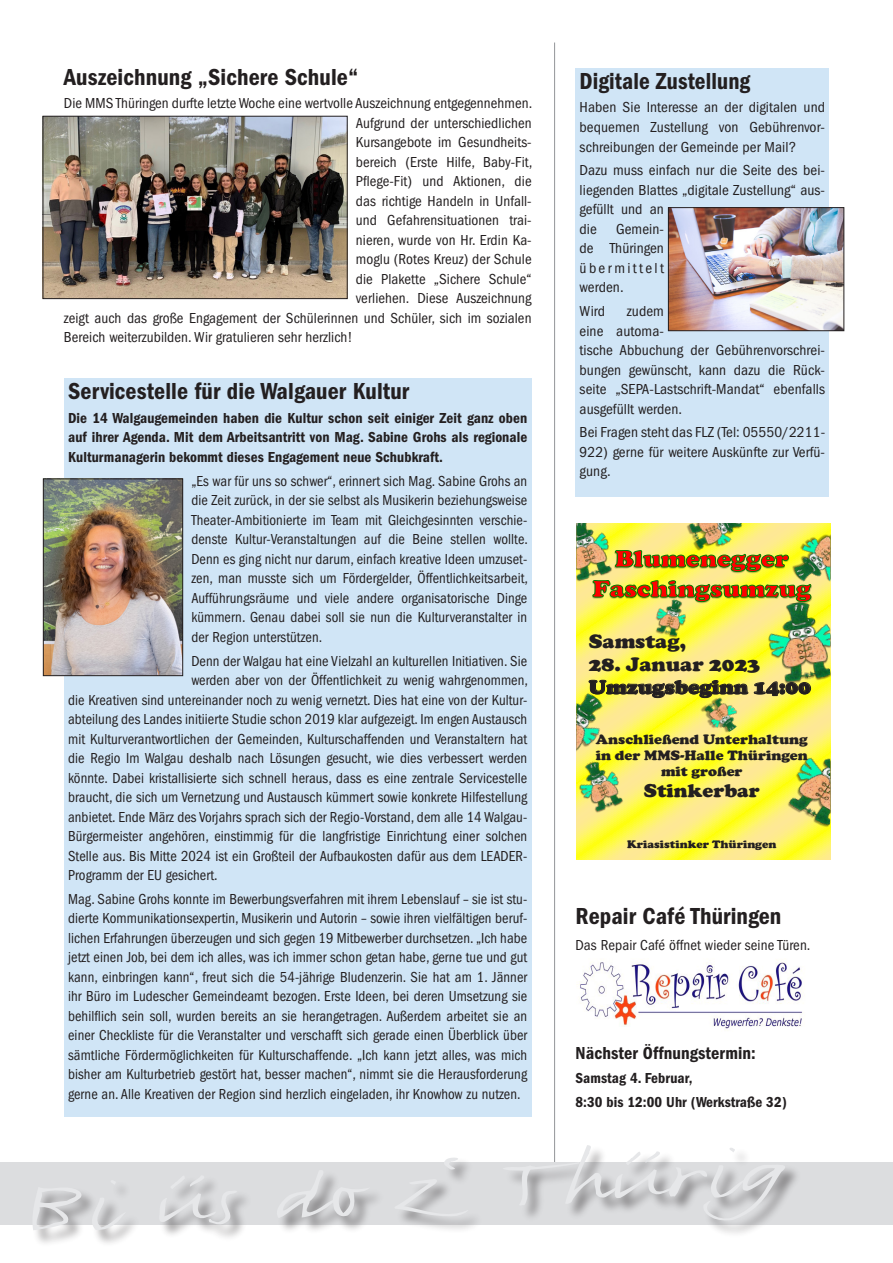
<style>
.page{position:relative;width:893px;height:1263px;background:#fff}
.page>*{position:absolute;margin:0;border:0;box-sizing:border-box;transform-origin:0 0}
.t1{font:78.45px "FF Justlefthand";color:#e6e7e9;scale:1.68 1}
.Titel_16pt{font:24px "ITC Franklin Gothic Std Dm Cd";letter-spacing:.005em;color:#231f20}
.t2{font:900 19.95px/22.8px "Cooper";color:#231f20;scale:1.07 1}
.t3{font:900 19.2px "Cooper";color:#231f20;scale:1.07 1}
.Titel_12pt{font:18px "ITC Franklin Gothic Std Dm Cd";letter-spacing:.005em;color:#231f20}
.Titel_16pt-2{font:condensed 15px/19.5px "ITC Franklin Gothic Std";letter-spacing:.005em;color:#231f20;text-align:justify}
.Titel_16pt-3{font:15px/19.5px "ITC Franklin Gothic Std Dm Cd";letter-spacing:.005em;color:#231f20;text-align:justify}
.Titel_12pt-2{font:condensed 15px "ITC Franklin Gothic Std";letter-spacing:.005em;color:#231f20}
.Fließtext{font:15px "ITC Franklin Gothic Std Dm Cd";letter-spacing:.005em;color:#231f20}
.Titel_12pt-3{font:15px "ITC Franklin Gothic Std Dm Cd";letter-spacing:.005em;color:#231f20}
.t4{font:900 13.95px/16px "Cooper";color:#231f20;text-align:center;scale:1.07 1}
.t5{font:900 11.1px "Cooper";color:#231f20;scale:1.07 1}
</style>
<div class="page">
<hr style="left:554px;top:43px;width:1px;height:1157px;background:#939598">
<div style="left:0;top:1162px;width:893px;height:63px;background:#dcdddf"></div>
<div style="left:31px;top:1145px;width:772px;height:103px;background:#231f20;opacity:.5"></div>
<img style="left:577px;top:960px;width:225px;height:70px">
<svg style="left:576px;top:523px;width:254px;height:336px;background:#fef360"></svg>
<img style="left:576px;top:523px;width:46px;height:66px">
<img style="left:576px;top:523px;width:45px;height:61px">
<img style="left:780px;top:523px;width:50px;height:72px">
<img style="left:754px;top:595px;width:76px;height:95px">
<img style="left:757px;top:596px;width:73px;height:92px">
<img style="left:576px;top:754px;width:55px;height:65px">
<img style="left:576px;top:755px;width:55px;height:62px">
<img style="left:646px;top:610px;width:47px;height:32px">
<img style="left:649px;top:610px;width:43px;height:29px">
<img style="left:576px;top:675px;width:45px;height:99px">
<img style="left:576px;top:682px;width:45px;height:85px">
<img style="left:769px;top:728px;width:61px;height:110px">
<img style="left:772px;top:729px;width:58px;height:103px">
<img style="left:695px;top:720px;width:52px;height:21px">
<img style="left:698px;top:720px;width:48px;height:18px">
<img style="left:679px;top:523px;width:6px;height:27px">
<img style="left:685px;top:523px;width:64px;height:27px">
<img style="left:588px;top:680px;width:160px;height:40px">
<svg style="left:754px;top:681px;width:57px;height:15px"></svg>
<img style="left:592px;top:550px;width:219px;height:60px">
<img style="left:45px;top:118px;width:300px;height:179px">
<div style="left:43px;top:116px;width:304px;height:183px;border:1px solid #231f20"></div>
<div style="left:64px;top:378px;width:467px;height:739px;background:#d0e5f6"></div>
<img style="left:45px;top:481px;width:136px;height:193px">
<div style="left:43px;top:479px;width:140px;height:197px;border:1px solid #231f20"></div>
<div style="left:575px;top:68px;width:254px;height:429px;background:#d0e5f6"></div>
<img style="left:670px;top:209px;width:172px;height:120px">
<div style="left:668px;top:207px;width:176px;height:124px;border:1px solid #231f20"></div>
<p class="Titel_16pt" style="left:64px;top:63px;width:296px">Auszeichnung „Sichere Schule“</p>
<p class="Titel_16pt-2" style="left:64px;top:94px;width:470px">Die MMS Thüringen durfte letzte Woche eine wertvolle Auszeichnung entgegennehmen.</p>
<p class="Titel_16pt-2" style="left:356px;top:113px;width:177px">Aufgrund der unterschiedlichen</p>
<p class="Titel_16pt-2" style="left:356px;top:133px;width:177px">Kursangebote im Gesundheits-</p>
<p class="Titel_16pt-2" style="left:356px;top:152px;width:178px">bereich (Erste Hilfe, Baby-Fit,</p>
<p class="Titel_16pt-2" style="left:356px;top:172px;width:177px">Pflege-Fit) und Aktionen, die</p>
<p class="Titel_16pt-2" style="left:356px;top:191px;width:177px">das richtige Handeln in Unfall-</p>
<p class="Titel_16pt-2" style="left:356px;top:211px;width:177px">und Gefahrensituationen trai-</p>
<p class="Titel_16pt-2" style="left:356px;top:230px;width:177px">nieren, wurde von Hr. Erdin Ka-</p>
<p class="Titel_16pt-2" style="left:356px;top:250px;width:177px">moglu (Rotes Kreuz) der Schule</p>
<p class="Titel_16pt-2" style="left:356px;top:269px;width:177px">die Plakette „Sichere Schule“</p>
<p class="Titel_16pt-2" style="left:356px;top:289px;width:177px">verliehen. Diese Auszeichnung</p>
<p class="Titel_16pt-2" style="left:64px;top:308px;width:469px">zeigt auch das große Engagement der Schülerinnen und Schüler, sich im sozialen</p>
<p class="Titel_16pt-2" style="left:64px;top:328px;width:290px">Bereich weiterzubilden. Wir gratulieren sehr herzlich!</p>
<p class="Titel_16pt" style="left:68px;top:377px;width:343px">Servicestelle für die Walgauer Kultur</p>
<p class="Titel_16pt-3" style="left:68px;top:408px;width:461px">Die 14 Walgaugemeinden haben die Kultur schon seit einiger Zeit ganz oben auf ihrer Agenda. Mit dem Arbeitsantritt von Mag. Sabine Grohs als regionale Kulturmanagerin bekommt dieses Engagement neue Schubkraft.</p>
<p class="Titel_16pt-2" style="left:191px;top:471px;width:338px">„Es war für uns so schwer“, erinnert sich Mag. Sabine Grohs an die Zeit zurück, in der sie selbst als Musikerin beziehungsweise Theater-Ambitionierte im Team mit Gleichgesinnten verschie&shy;denste Kultur-Veranstaltungen auf die Beine stellen wollte.<br>Denn es ging nicht nur darum, einfach kreative Ideen umzuset&shy;zen, man musste sich um Fördergelder, Öffentlichkeitsarbeit, Aufführungsräume und viele andere organisatorische Dinge kümmern. Genau dabei soll sie nun die Kulturveranstalter in der Region unterstützen.</p>
<p class="Titel_16pt-2" style="left:191px;top:651px;width:337px">Denn der Walgau hat eine Vielzahl an kulturellen Initiativen. Sie</p>
<p class="Titel_16pt-2" style="left:191px;top:670px;width:338px">werden aber von der Öffentlichkeit zu wenig wahrgenommen,</p>
<p class="Titel_16pt-2" style="left:68px;top:690px;width:461px">die Kreativen sind untereinander noch zu wenig vernetzt. Dies hat eine von der Kultur-</p>
<p class="Titel_16pt-2" style="left:68px;top:709px;width:461px">abteilung des Landes initiierte Studie schon 2019 klar aufgezeigt. Im engen Austausch</p>
<p class="Titel_16pt-2" style="left:68px;top:729px;width:461px">mit Kulturverantwortlichen der Gemeinden, Kulturschaffenden und Veranstaltern hat</p>
<p class="Titel_16pt-2" style="left:68px;top:748px;width:461px">die Regio Im Walgau deshalb nach Lösungen gesucht, wie dies verbessert werden</p>
<p class="Titel_16pt-2" style="left:68px;top:768px;width:461px">könnte. Dabei kristallisierte sich schnell heraus, dass es eine zentrale Servicestelle</p>
<p class="Titel_16pt-2" style="left:68px;top:787px;width:461px">braucht, die sich um Vernetzung und Austausch kümmert sowie konkrete Hilfestellung</p>
<p class="Titel_16pt-2" style="left:68px;top:807px;width:461px">anbietet. Ende März des Vorjahrs sprach sich der Regio-Vorstand, dem alle 14 Walgau-</p>
<p class="Titel_16pt-2" style="left:68px;top:826px;width:461px">Bürgermeister angehören, einstimmig für die langfristige Einrichtung einer solchen</p>
<p class="Titel_16pt-2" style="left:68px;top:846px;width:461px">Stelle aus. Bis Mitte 2024 ist ein Großteil der Aufbaukosten dafür aus dem LEADER-</p>
<p class="Titel_16pt-2" style="left:68px;top:865px;width:151px">Programm der EU gesichert.</p>
<p class="Titel_16pt-2" style="left:68px;top:889px;width:461px">Mag. Sabine Grohs konnte im Bewerbungsverfahren mit ihrem Lebenslauf – sie ist stu&shy;dierte Kommunikationsexpertin, Musikerin und Autorin – sowie ihren vielfältigen beruf&shy;lichen Erfahrungen überzeugen und sich gegen 19 Mitbewerber durchsetzen. „Ich habe jetzt einen Job, bei dem ich alles, was ich immer schon getan habe, gerne tue und gut kann, einbringen kann“, freut sich die 54-jährige Bludenzerin. Sie hat am 1. Jänner ihr Büro im Ludescher Gemeindeamt bezogen. Erste Ideen, bei deren Umsetzung sie behilflich sein soll, wurden bereits an sie herangetragen. Außerdem arbeitet sie an einer Checkliste für die Veranstalter und verschafft sich gerade einen Überblick über sämtliche Fördermöglichkeiten für Kulturschaffende. „Ich kann jetzt alles, was mich bisher am Kulturbetrieb gestört hat, besser machen“, nimmt sie die Herausforderung gerne an. Alle Kreativen der Region sind herzlich eingeladen, ihr Knowhow zu nutzen.</p>
<p class="Titel_16pt" style="left:580px;top:67px;width:172px">Digitale Zustellung</p>
<p class="Titel_16pt-2" style="left:580px;top:98px;width:247px">Haben Sie Interesse an der digitalen und bequemen Zustellung von Gebührenvor&shy;schreibungen der Gemeinde per Mail?</p>
<p class="Titel_16pt-2" style="left:580px;top:161px;width:247px;text-align:left">Dazu muss einfach nur die Seite des bei&shy;liegenden Blattes „digitale Zustellung“ aus&shy;gefüllt und an<br>die</p>
<p class="Titel_16pt-2" style="left:580px;top:219px;width:86px;text-indent:36px">Gemein&shy;de Thüringen übermittelt werden.</p>
<p class="Titel_16pt-2" style="left:580px;top:301px;width:27px">Wird</p>
<p class="Titel_16pt-2" style="left:580px;top:301px;width:247px;text-align:left;text-indent:47px">zudem<br>eine automa-<br>tische Abbuchung der Gebührenvorschrei&shy;bungen gewünscht, kann dazu die Rück&shy;seite „SEPA-Lastschrift-Mandat“ ebenfalls ausgefüllt werden.</p>
<p class="Titel_16pt-2" style="left:580px;top:423px;width:247px">Bei Fragen steht das FLZ (Tel: 05550/2211- 922) gerne für weitere Auskünfte zur Verfü&shy;gung.</p>
<p class="t2" style="left:589px;top:630px;width:92px">Samstag,</p>
<p class="t2" style="left:589px;top:653px;width:209px">28. Januar 2023<br>Umzugsbeginn 14:00</p>
<p class="t4" style="left:596px;top:731px;width:200px">Anschließend Unterhaltung in der MMS-Halle Thüringen mit großer</p>
<p class="t3" style="left:644px;top:779px;width:110px">Stinkerbar</p>
<p class="t5" style="left:627px;top:837px;width:141px">Kriasistinker Thüringen</p>
<p class="Titel_16pt" style="left:575px;top:903px;width:207px">Repair Café Thüringen</p>
<p class="Titel_12pt-2" style="left:575px;top:936px;width:237px">Das Repair Café öffnet wieder seine Türen.</p>
<p class="Titel_12pt" style="left:575px;top:1043px;width:182px">Nächster Öffnungstermin:</p>
<p class="Titel_12pt-3" style="left:575px;top:1069px;width:119px">Samstag 4. Februar,</p>
<p class="Fließtext" style="left:575px;top:1093px;width:213px">8:30 bis 12:00 Uhr (Werkstraße 32)</p>
<h1 class="t1" style="left:21px;top:1161px;width:456px;rotate:-3deg">Bi üs do z‘ Thürig</h1>
</div>
